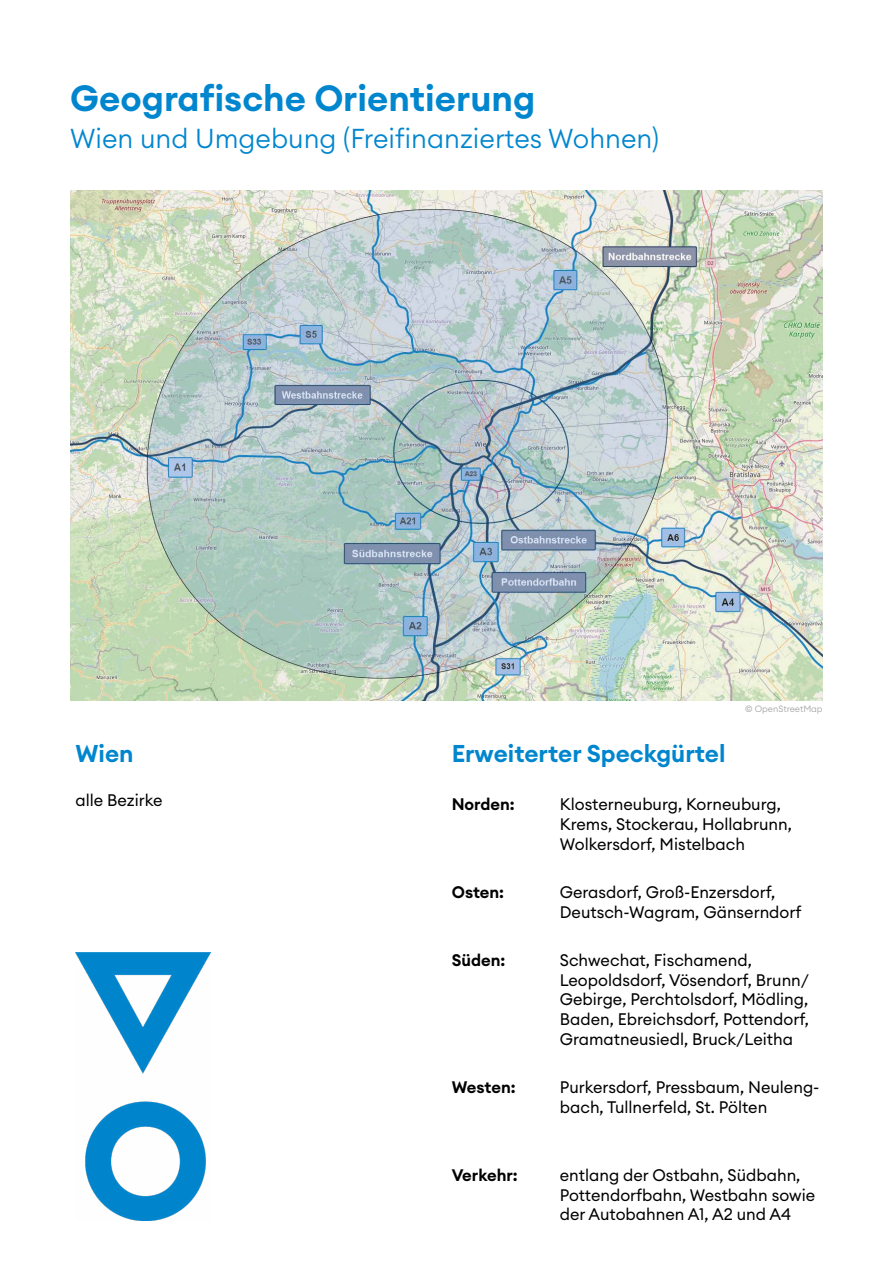
<style>
.page{position:relative;width:893px;height:1263px;background:#fff}
.page>*{position:absolute;margin:0;border:0;box-sizing:border-box;transform-origin:0 0}
.t1{font:600 36px "Euclid Circular A";color:#0086ce}
.t2{font:300 27px "Euclid Circular A";color:#0086ce}
.t3{font:600 24px "Euclid Circular A";color:#0086ce}
.t4{font:16.5px/19.8px "Euclid Circular A";color:#000}
.t5{font:600 16.5px "Euclid Circular A";color:#000}
.t6{font:300 9px "Euclid Circular A";color:#a6a5a5}
</style>
<div class="page">
<img style="left:70px;top:190px;width:753px;height:510px">
<img style="left:75px;top:952px;width:135px;height:268px">
<h1 class="t1" style="left:70px;top:75px;width:467px">Geografische Orientierung</h1>
<h2 class="t2" style="left:70px;top:121px;width:590px">Wien und Umgebung (Freifinanziertes Wohnen)</h2>
<p class="t6" style="left:745px;top:703px;width:79px">© OpenStreetMap</p>
<h3 class="t3" style="left:75px;top:738px;width:60px">Wien</h3>
<p class="t4" style="left:75px;top:790px;width:89px">alle Bezirke</p>
<h3 class="t3" style="left:452px;top:738px;width:275px">Erweiterter Speckgürtel</h3>
<p class="t5" style="left:452px;top:794px;width:64px">Norden:</p>
<p class="t4" style="left:560px;top:794px;width:234px">Klosterneuburg, Korneuburg,<br>Krems, Stockerau, Hollabrunn,<br>Wolkersdorf, Mistelbach</p>
<p class="t5" style="left:452px;top:881px;width:54px">Osten:</p>
<p class="t4" style="left:560px;top:882px;width:243px">Gerasdorf, Groß-Enzersdorf,<br>Deutsch-Wagram, Gänserndorf</p>
<p class="t5" style="left:452px;top:949px;width:55px">Süden:</p>
<p class="t4" style="left:560px;top:950px;width:251px">Schwechat, Fischamend,<br>Leopoldsdorf, Vösendorf, Brunn/<br>Gebirge, Perchtolsdorf, Mödling,<br>Baden, Ebreichsdorf, Pottendorf,<br>Gramatneusiedl, Bruck/Leitha</p>
<p class="t5" style="left:452px;top:1077px;width:65px">Westen:</p>
<p class="t4" style="left:560px;top:1077px;width:261px">Purkersdorf, Pressbaum, Neuleng&shy;bach, Tullnerfeld, St. Pölten</p>
<p class="t5" style="left:452px;top:1164px;width:67px">Verkehr:</p>
<p class="t4" style="left:560px;top:1165px;width:257px">entlang der Ostbahn, Südbahn,<br>Pottendorfbahn, Westbahn sowie der Autobahnen A1, A2 und A4</p>
</div>
